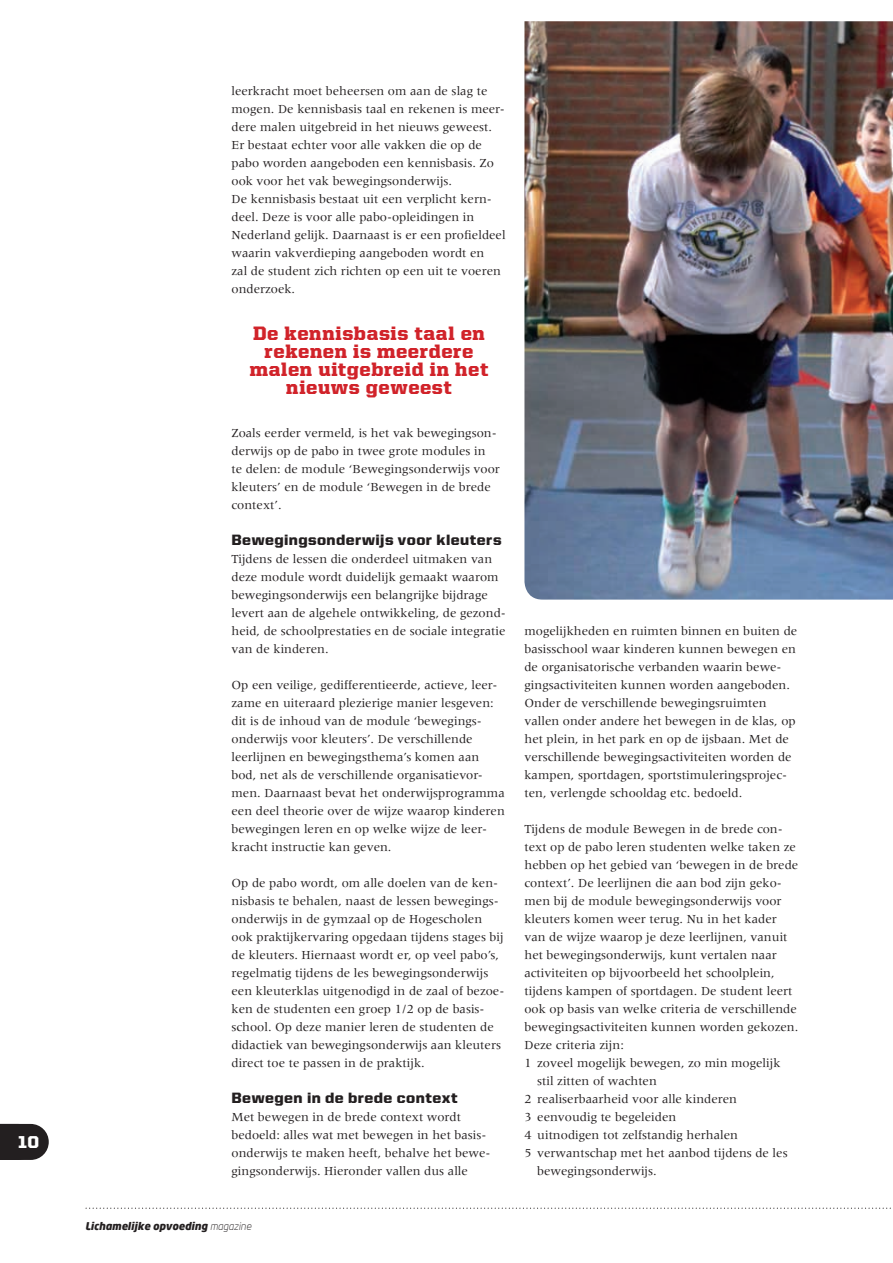
<style>
.page{position:relative;width:893px;height:1263px;background:#fff}
.page>*{position:absolute;margin:0;border:0;box-sizing:border-box;transform-origin:0 0}
.t1{font:900 19.5px/18px "United Serif Reg";letter-spacing:.03em;color:#d1232a;text-align:center}
.t2{font:900 17.25px "United Sans Reg";color:#fff}
.t3{font:900 15px "United Sans Reg";letter-spacing:.025em;color:#231f20}
.t4{font:12.75px/18px "Meridien LT Std";color:#231f20}
.t5{font:italic 900 10.5px "Neo Sans";color:#231f20}
.s1{font-weight:300}
</style>
<div class="page">
<img style="left:524px;top:21px;width:369px;height:579px">
<svg style="left:0;top:1124px;width:49px;height:36px;background:#353132"></svg>
<svg style="left:85px;top:1207px;width:806px;height:2px"></svg>
<h2 class="t2" style="left:18px;top:1133px;width:23px">10</h2>
<p class="t4" style="left:232px;top:81px;width:276px">leerkracht moet beheersen om aan de slag te mogen. De kennisbasis taal en rekenen is meer&shy;dere malen uitgebreid in het nieuws geweest.<br>Er bestaat echter voor alle vakken die op de pabo worden aangeboden een kennisbasis. Zo ook voor het vak bewegingsonderwijs.<br>De kennisbasis bestaat uit een verplicht kern&shy;deel. Deze is voor alle pabo-opleidingen in Nederland gelijk. Daarnaast is er een profieldeel waarin vakverdieping aangeboden wordt en<br>zal de student zich richten op een uit te voeren onderzoek.</p>
<h1 class="t1" style="left:250px;top:324px;width:240px">De kennisbasis taal en rekenen is meerdere malen uitgebreid in het nieuws geweest</h1>
<p class="t4" style="left:232px;top:423px;width:270px">Zoals eerder vermeld, is het vak bewegingson&shy;derwijs op de pabo in twee grote modules in<br>te delen: de module ‘Bewegingsonderwijs voor kleuters’ en de module ‘Bewegen in de brede context’.</p>
<p class="t3" style="left:232px;top:531px;width:272px">Bewegingsonderwijs voor kleuters</p>
<p class="t4" style="left:232px;top:549px;width:276px">Tijdens de lessen die onderdeel uitmaken van deze module wordt duidelijk gemaakt waarom bewegingsonderwijs een belangrijke bijdrage levert aan de algehele ontwikkeling, de gezond&shy;heid, de schoolprestaties en de sociale integratie van de kinderen.</p>
<p class="t4" style="left:232px;top:675px;width:275px">Op een veilige, gedifferentieerde, actieve, leer&shy;zame en uiteraard plezierige manier lesgeven: dit is de inhoud van de module ‘bewegings&shy;onderwijs voor kleuters’. De verschillende leerlijnen en bewegingsthema’s komen aan bod, net als de verschillende organisatievor&shy;men. Daarnaast bevat het onderwijsprogramma een deel theorie over de wijze waarop kinderen bewegingen leren en op welke wijze de leer&shy;kracht instructie kan geven.</p>
<p class="t4" style="left:232px;top:873px;width:274px">Op de pabo wordt, om alle doelen van de ken&shy;nisbasis te behalen, naast de lessen bewegings&shy;onderwijs in de gymzaal op de Hogescholen ook praktijkervaring opgedaan tijdens stages bij de kleuters. Hiernaast wordt er, op veel pabo’s, regelmatig tijdens de les bewegingsonderwijs een kleuterklas uitgenodigd in de zaal of bezoe&shy;ken de studenten een groep 1/2 op de basis&shy;school. Op deze manier leren de studenten de didactiek van bewegingsonderwijs aan kleuters direct toe te passen in de praktijk.</p>
<p class="t3" style="left:232px;top:1089px;width:228px">Bewegen in de brede context</p>
<p class="t4" style="left:232px;top:1107px;width:261px">Met bewegen in de brede context wordt bedoeld: alles wat met bewegen in het basis&shy;onderwijs te maken heeft, behalve het bewe&shy;gingsonderwijs. Hieronder vallen dus alle</p>
<p class="t5" style="left:85px;top:1219px;width:168px">Lichamelijke opvoeding <span class="s1">magazine</span></p>
<p class="t4" style="left:524px;top:621px;width:274px">mogelijkheden en ruimten binnen en buiten de basisschool waar kinderen kunnen bewegen en de organisatorische verbanden waarin bewe&shy;gingsactiviteiten kunnen worden aangeboden.<br>Onder de verschillende bewegingsruimten vallen onder andere het bewegen in de klas, op het plein, in het park en op de ijsbaan. Met de verschillende bewegingsactiviteiten worden de kampen, sportdagen, sportstimuleringsprojec&shy;ten, verlengde schooldag etc. bedoeld.</p>
<p class="t4" style="left:524px;top:819px;width:260px">Tijdens de module Bewegen in de brede con-</p>
<p class="t4" style="left:524px;top:837px;width:273px">text op de pabo leren studenten welke taken ze</p>
<p class="t4" style="left:524px;top:855px;width:275px">hebben op het gebied van ‘bewegen in de brede</p>
<p class="t4" style="left:524px;top:873px;width:259px">context’. De leerlijnen die aan bod zijn geko-</p>
<p class="t4" style="left:524px;top:891px;width:259px">men bij de module bewegingsonderwijs voor</p>
<p class="t4" style="left:524px;top:909px;width:254px">kleuters komen weer terug. Nu in het kader</p>
<p class="t4" style="left:524px;top:927px;width:265px">van de wijze waarop je deze leerlijnen, vanuit</p>
<p class="t4" style="left:524px;top:945px;width:254px">het bewegingsonderwijs, kunt vertalen naar</p>
<p class="t4" style="left:524px;top:963px;width:252px">activiteiten op bijvoorbeeld het schoolplein,</p>
<p class="t4" style="left:524px;top:981px;width:270px">tijdens kampen of sportdagen. De student leert</p>
<p class="t4" style="left:524px;top:999px;width:274px">ook op basis van welke criteria de verschillende</p>
<p class="t4" style="left:524px;top:1017px;width:275px">bewegingsactiviteiten kunnen worden gekozen.</p>
<p class="t4" style="left:524px;top:1035px;width:101px">Deze criteria zijn:</p>
<p class="t4" style="left:524px;top:1053px;width:258px">1 zoveel mogelijk bewegen, zo min mogelijk</p>
<p class="t4" style="left:537px;top:1071px;width:121px">stil zitten of wachten</p>
<p class="t4" style="left:524px;top:1089px;width:214px">2 realiserbaarheid voor alle kinderen</p>
<p class="t4" style="left:524px;top:1107px;width:153px">3 eenvoudig te begeleiden</p>
<p class="t4" style="left:524px;top:1125px;width:215px">4 uitnodigen tot zelfstandig herhalen</p>
<p class="t4" style="left:524px;top:1143px;width:265px">5 verwantschap met het aanbod tijdens de les</p>
<p class="t4" style="left:537px;top:1161px;width:121px">bewegingsonderwijs.</p>
</div>
